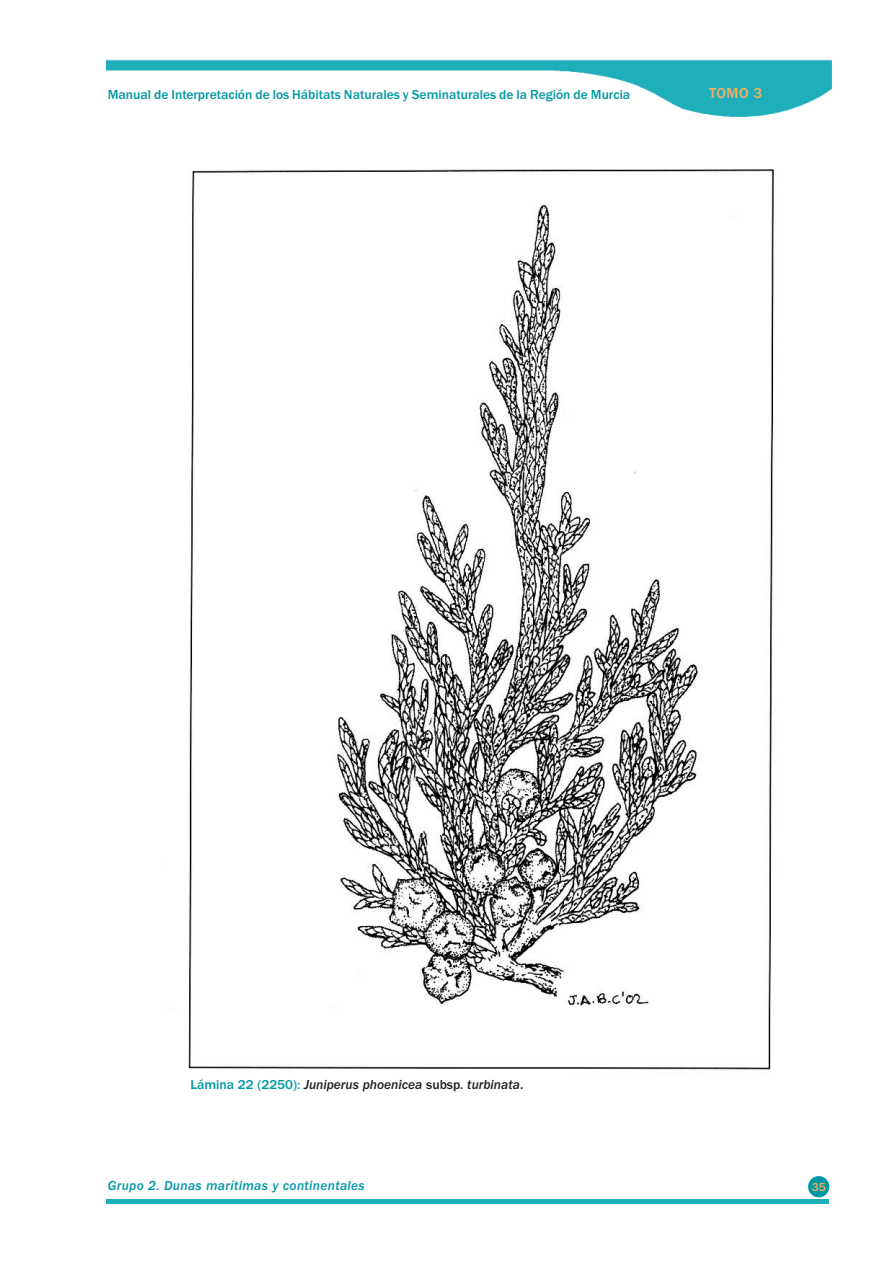
<style>
.page{position:relative;width:893px;height:1263px;background:#fff}
.page>*{position:absolute;margin:0;border:0;box-sizing:border-box;transform-origin:0 0}
.t1{font:500 15px "Franklin Gothic";color:#fab05f}
.t2{font:500 13.5px "Franklin Gothic";color:#0097a4}
.t3{font:italic 500 13.5px "Franklin Gothic";color:#231f20}
.t4{font:italic 500 13.5px "Franklin Gothic";letter-spacing:.025em;color:#0097a4}
.t5{font:500 12px "Franklin Gothic";color:#fab05f}
.s1{font-style:normal;color:#0097a4}
.s2{font-style:normal}
</style>
<div class="page">
<img style="left:106px;top:59px;width:727px;height:58px">
<hr style="left:106px;top:1199px;width:723px;height:4px;background:#1faebb">
<div style="left:808px;top:1176px;width:21px;height:21px;background:#0097a4;border-radius:50%"></div>
<img style="left:188px;top:169px;width:586px;height:901px">
<p class="t2" style="left:108px;top:86px;width:524px">Manual de Interpretación de los Hábitats Naturales y Seminaturales de la Región de Murcia</p>
<p class="t1" style="left:709px;top:84px;width:55px">TOMO 3</p>
<p class="t3" style="left:190px;top:1076px;width:334px"><span class="s1">Lámina 22 (2250):</span> Juniperus phoenicea <span class="s2">subsp</span>. turbinata<span class="s2">.</span></p>
<p class="t4" style="left:108px;top:1178px;width:258px">Grupo 2. Dunas marítimas y continentales</p>
<p class="t5" style="left:812px;top:1179px;width:16px">35</p>
</div>
